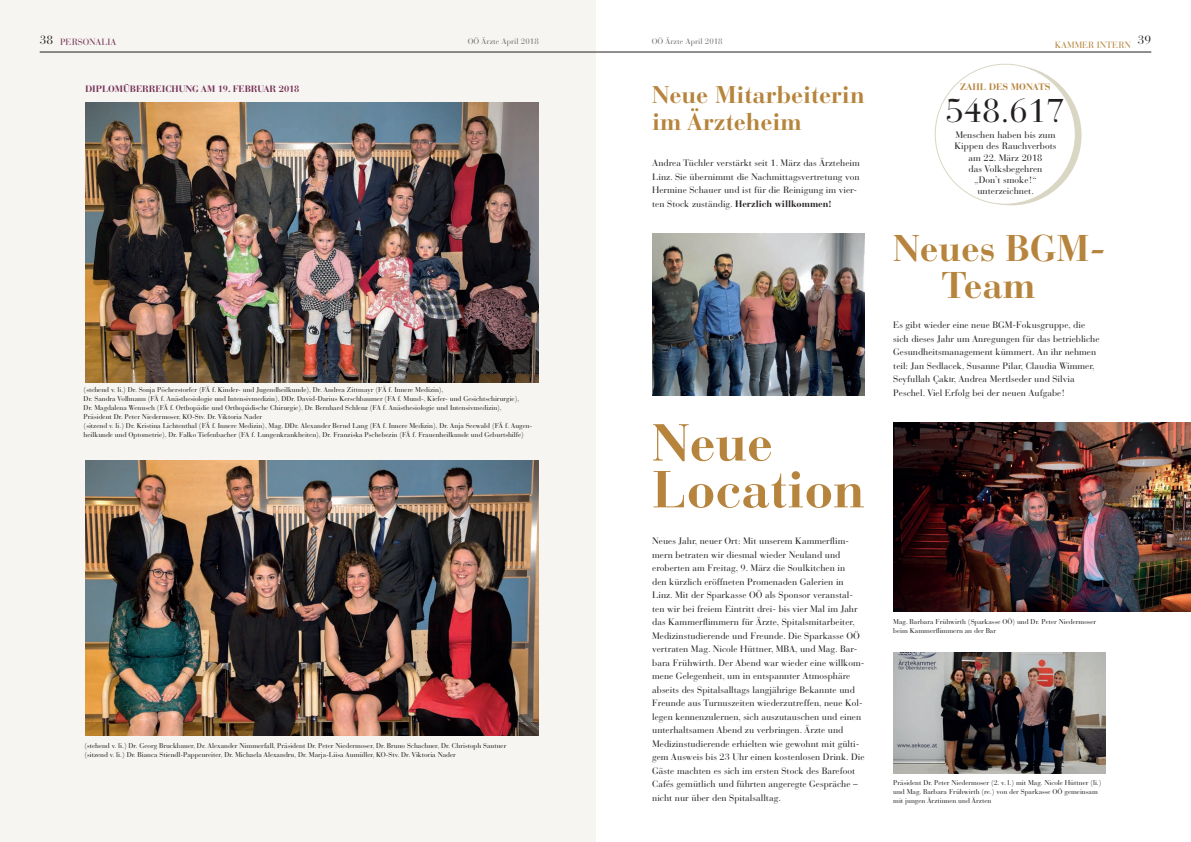
<style>
.page{position:relative;width:1191px;height:842px;background:#fff}
.page>*{position:absolute;margin:0;border:0;box-sizing:border-box;transform-origin:0 0}
.t1{font:700 51.6px/46.8px "Bauer Bodoni Std";color:#b6843c}
.t2{font:700 37px/37.4px "Bauer Bodoni Std";color:#b6843c;text-align:center}
.t3{font:33px "Bauer Bodoni Std";color:#231f20}
.t4{font:700 24px/26.9px "Bauer Bodoni Std";color:#b6843c}
.t5{font:12px "Bauer Bodoni Std";color:#231f20}
.t6{font:9.4px/11.1px "Bauer Bodoni Std";color:#231f20;text-align:center}
.t7{font:700 9.4px "Bauer Bodoni Std";color:#b6843c}
.t8{font:9.3px/13.5px "Bauer Bodoni Std";color:#231f20}
.t9{font:700 9.3px "Bauer Bodoni Std";letter-spacing:-.005em;color:#763056}
.t10{font:9px "Bauer Bodoni Std";color:#763056}
.t11{font:9px "Bauer Bodoni Std";color:#b6843c}
.t12{font:8px "Bauer Bodoni Std";color:#6c6d70}
.t13{font:7px/9px "Bauer Bodoni Std";letter-spacing:-.005em;color:#231f20}
.s1{font-size:12px;color:#231f20}
.s2{font-weight:700}
.s3{font-family:"Arial";font-size:8.7px}
</style>
<div class="page">
<div style="left:0;top:0;width:595px;height:842px;background:#f6f5f2"></div>
<img style="left:85px;top:460px;width:454px;height:276px">
<img style="left:85px;top:103px;width:454px;height:279px">
<hr style="left:40px;top:52px;width:1111px;height:1px;background:#231f20">
<div style="left:941px;top:65px;width:140px;height:140px;background:#d9d6c4;border-radius:50%"></div>
<div style="left:935px;top:64px;width:140px;height:140px;background:#fff;border-radius:50%"></div>
<img style="left:652px;top:234px;width:213px;height:162px">
<img style="left:893px;top:423px;width:298px;height:189px">
<img style="left:893px;top:652px;width:213px;height:122px">
<p class="t10" style="left:40px;top:36px;width:78px"><span class="s1">38</span> PERSONALIA</p>
<p class="t12" style="left:468px;top:36px;width:72px">OÖ Ärzte April 2018</p>
<p class="t9" style="left:85px;top:83px;width:216px">DIPLOMÜBERREICHUNG AM 19. FEBRUAR 2018</p>
<p class="t13" style="left:84px;top:385px;width:450px">(stehend v. li.) Dr. Sonja Pöcherstorfer (FÄ f. Kinder- und Jugendheilkunde), Dr. Andrea Zittmayr (FÄ f. Innere Medizin),<br>Dr. Sandra Vollmann (FÄ f. Anästhesiologie und Intensivmedizin), DDr. David-Darius Kerschbaumer (FA f. Mund-, Kiefer- und Gesichtschirurgie),<br>Dr. Magdalena Wenusch (FÄ f. Orthopädie und Orthopädische Chirurgie), Dr. Bernhard Schlenz (FA f. Anästhesiologie und Intensivmedizin),<br>Präsident Dr. Peter Niedermoser, KO-Stv. Dr. Viktoria Nader<br>(sitzend v. li.) Dr. Kristina Lichtenthal (FÄ f. Innere Medizin), Mag. DDr. Alexander Bernd Lang (FA f. Innere Medizin), Dr. Anja Seewald (FÄ f. Augen&shy;heilkunde und Optometrie), Dr. Falko Tiefenbacher (FA f. Lungenkrankheiten), Dr. Franziska Pschebezin (FÄ f. Frauenheilkunde und Geburtshilfe)</p>
<p class="t13" style="left:84px;top:741px;width:423px">(stehend v. li.) Dr. Georg Bruckbauer, Dr. Alexander Nimmerfall, Präsident Dr. Peter Niedermoser, Dr. Bruno Schachner, Dr. Christoph Sautner (sitzend v. li.) Dr. Bianca Stiendl-Pappenreiter, Dr. Michaela Alexandru, Dr. Marja-Liisa Aumüller, KO-Stv. Dr. Viktoria Nader</p>
<p class="t12" style="left:651px;top:36px;width:72px">OÖ Ärzte April 2018</p>
<p class="t5" style="left:1138px;top:33px;width:15px">39</p>
<p class="t11" style="left:1054px;top:40px;width:78px">KAMMER INTERN</p>
<h3 class="t4" style="left:652px;top:81px;width:214px">Neue Mitarbeiterin im Ärzteheim</h3>
<p class="t8" style="left:652px;top:156px;width:209px">Andrea Tüchler verstärkt seit 1. März das Ärzteheim Linz. Sie übernimmt die Nachmittagsvertretung von Hermine Schauer und ist für die Reinigung im vier&shy;ten Stock zuständig. <span class="s2">Herzlich willkommen!</span></p>
<h1 class="t1" style="left:652px;top:419px;width:214px">Neue<br>Location</h1>
<p class="t8" style="left:652px;top:534px;width:214px">Neues Jahr, neuer Ort: Mit unserem Kammerflim&shy;mern betraten wir diesmal wieder Neuland und eroberten am Freitag, 9. März die Soulkitchen in<br>den kürzlich eröffneten Promenaden Galerien in Linz. Mit der Sparkasse OÖ als Sponsor veranstal&shy;ten wir bei freiem Eintritt drei- bis vier Mal im Jahr das Kammerflimmern für Ärzte, Spitalsmitarbeiter, Medizinstudierende und Freunde. Die Sparkasse OÖ vertraten Mag. Nicole Hüttner, MBA, und Mag. Bar&shy;bara Frühwirth. Der Abend war wieder eine willkom&shy;mene Gelegenheit, um in entspannter Atmosphäre abseits des Spitalsalltags langjährige Bekannte und Freunde aus Turnuszeiten wiederzutreffen, neue Kol&shy;legen kennenzulernen, sich auszutauschen und einen unterhaltsamen Abend zu verbringen. Ärzte und Medizinstudierende erhielten wie gewohnt mit gülti&shy;gem Ausweis bis 23 Uhr einen kostenlosen Drink. Die Gäste machten es sich im ersten Stock des Barefoot Cafés gemütlich und führten angeregte Gespräche – nicht nur über den Spitalsalltag.</p>
<p class="t7" style="left:960px;top:81px;width:92px">ZAHL DES MONATS</p>
<h3 class="t3" style="left:945px;top:91px;width:121px">548.617</h3>
<p class="t6" style="left:954px;top:130px;width:103px">Menschen haben bis zum<br>Kippen des Rauchverbots am 22. März 2018<br>das Volksbegehren „Don’t smoke!“ unterzeichnet.</p>
<h2 class="t2" style="left:893px;top:229px;width:214px">Neues BGM-<br>Team</h2>
<p class="t8" style="left:893px;top:318px;width:208px">Es gibt wieder eine neue BGM-Fokusgruppe, die sich dieses Jahr um Anregungen für das betriebliche Gesundheitsmanagement kümmert. An ihr nehmen teil: Jan Sedlacek, Susanne Pilar, Claudia Wimmer, Seyfullah Çak<span class="s3">ι</span>r, Andrea Mertlseder und Silvia Peschel. Viel Erfolg bei der neuen Aufgabe!</p>
<p class="t13" style="left:893px;top:617px;width:205px">Mag. Barbara Frühwirth (Sparkasse OÖ) und Dr. Peter Niedermoser beim Kammerflimmern an der Bar</p>
<p class="t13" style="left:893px;top:778px;width:210px">Präsident Dr. Peter Niedermoser (2. v. l.) mit Mag. Nicole Hüttner (li.) und Mag. Barbara Frühwirth (re.) von der Sparkasse OÖ gemeinsam mit jungen Ärztinnen und Ärzten</p>
</div>
